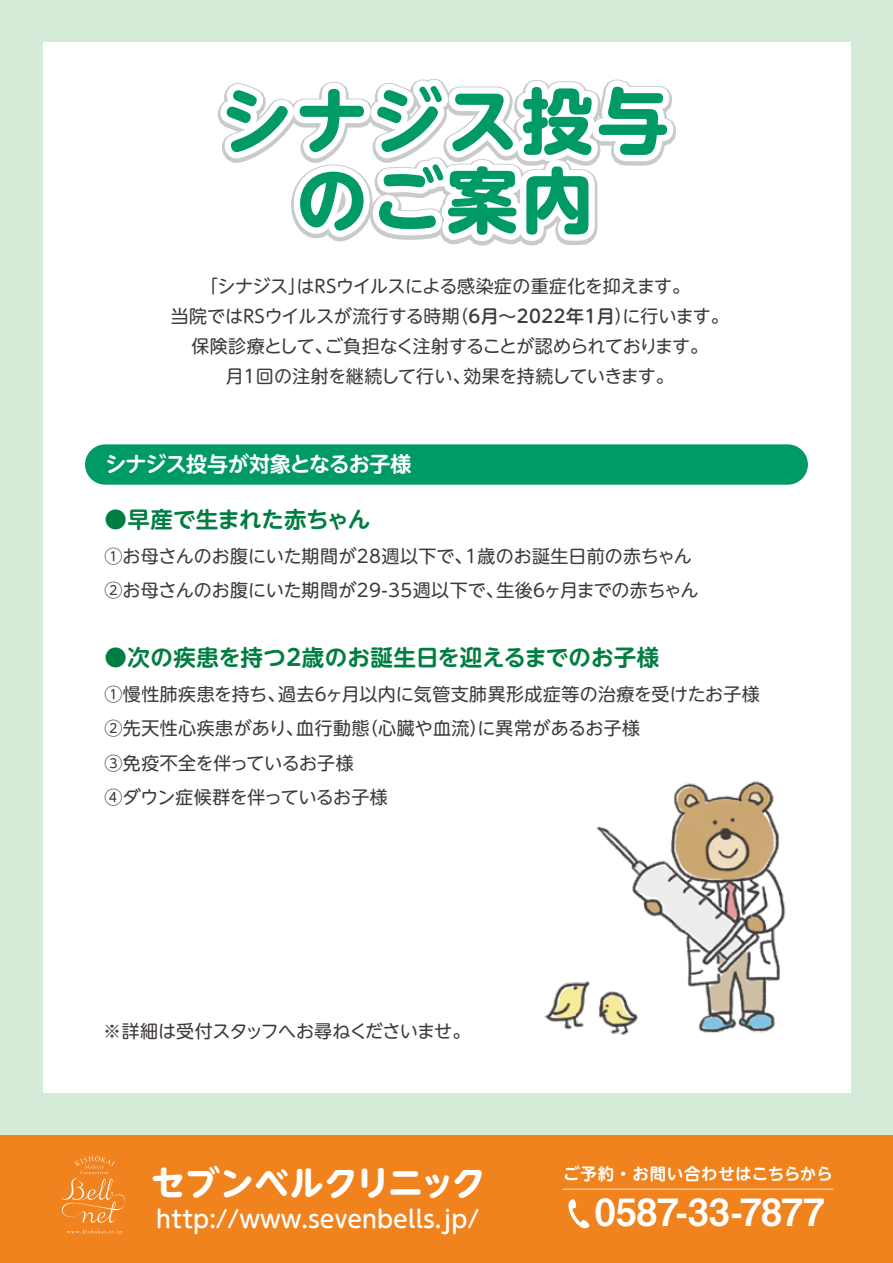
<style>
.page{position:relative;width:893px;height:1263px;background:#fff}
.page>*{position:absolute;margin:0;border:0;box-sizing:border-box;transform-origin:0 0}
.t1{font:700 71.7px/79.5px "UD Shin M Go Pro";letter-spacing:.05em;color:#009a64;text-align:center}
.t2{font:37.5px "Midashi Go Pro MB31";color:#fff}
.t3{font:700 34.2px "UD Shin M Go Pro";letter-spacing:.005em;color:#fff}
.t4{font:500 23.55px "UD Shin M Go Pro";color:#fff}
.t5{font:700 22.5px "UD Shin M Go Pro De";letter-spacing:.005em;color:#007e41}
.t6{font:700 21px "UD Shin M Go Pro De";letter-spacing:-.03em;color:#fff}
.t7{font:18px/34.5px "UD Shin M Go Pro";color:#3e3a39}
.t8{font:18px/30px "UD Shin M Go Pro";letter-spacing:-.02em;color:#3e3a39;text-align:center}
.t9{font:18px "UD Shin M Go Pro";letter-spacing:-.035em;color:#3e3a39}
.t10{font:700 16.35px "UD Shin M Go Pro De";letter-spacing:.04em;color:#fff}
.s1{font-weight:500}
</style>
<div class="page">
<div style="left:0;top:0;width:893px;height:1148px;background:#d5ead7"></div>
<div style="left:0;top:1135px;width:893px;height:128px;background:#f0831e"></div>
<svg style="left:568px;top:1199px;width:21px;height:29px"></svg>
<hr style="left:563px;top:1189px;width:270px;height:1px;background:#fff">
<svg style="left:60px;top:1156px;width:66px;height:67px"></svg>
<svg style="left:67px;top:1229px;width:55px;height:6px"></svg>
<div style="left:43px;top:43px;width:807px;height:1050px;background:#fff"></div>
<svg style="left:217px;top:79px;width:459px;height:167px"></svg>
<div style="left:85px;top:444px;width:723px;height:41px;background:#009a64;border-radius:20px"></div>
<img style="left:544px;top:981px;width:44px;height:49px">
<img style="left:588px;top:781px;width:198px;height:254px">
<h1 class="t1" style="left:221px;top:78px;width:449px">シナジス投与のご案内</h1>
<p class="t8" style="left:171px;top:270px;width:559px">「シナジス」はRSウイルスによる感染症の重症化を抑えます。<br>当院ではRSウイルスが流行する時期（<span class="s1">6月～2022年1月</span>）に行います。保険診療として、ご負担なく注射することが認められております。<br>月1回の注射を継続して行い、効果を持続していきます。</p>
<p class="t6" style="left:105px;top:447px;width:308px">シナジス投与が対象となるお子様</p>
<p class="t5" style="left:105px;top:501px;width:267px">●早産で生まれた赤ちゃん</p>
<p class="t7" style="left:105px;top:537px;width:595px">①お母さんのお腹にいた期間が28週以下で、1歳のお誕生日前の赤ちゃん<br>②お母さんのお腹にいた期間が29-35週以下で、生後6ヶ月までの赤ちゃん</p>
<p class="t5" style="left:105px;top:639px;width:556px">●次の疾患を持つ2歳のお誕生日を迎えるまでのお子様</p>
<p class="t7" style="left:105px;top:675px;width:657px">①慢性肺疾患を持ち、過去6ヶ月以内に気管支肺異形成症等の治療を受けたお子様<br>②先天性心疾患があり、血行動態（心臓や血流）に異常があるお子様<br>③免疫不全を伴っているお子様<br>④ダウン症候群を伴っているお子様</p>
<p class="t9" style="left:103px;top:1016px;width:369px">※詳細は受付スタッフへお尋ねくださいませ。</p>
<h3 class="t3" style="left:151px;top:1154px;width:336px">セブンベルクリニック</h3>
<h3 class="t4" style="left:156px;top:1200px;width:325px">http://www.sevenbells.jp/</h3>
<p class="t10" style="left:563px;top:1160px;width:271px">ご予約・お問い合わせはこちらから</p>
<h2 class="t2" style="left:595px;top:1181px;width:231px">0587-33-7877</h2>
</div>
